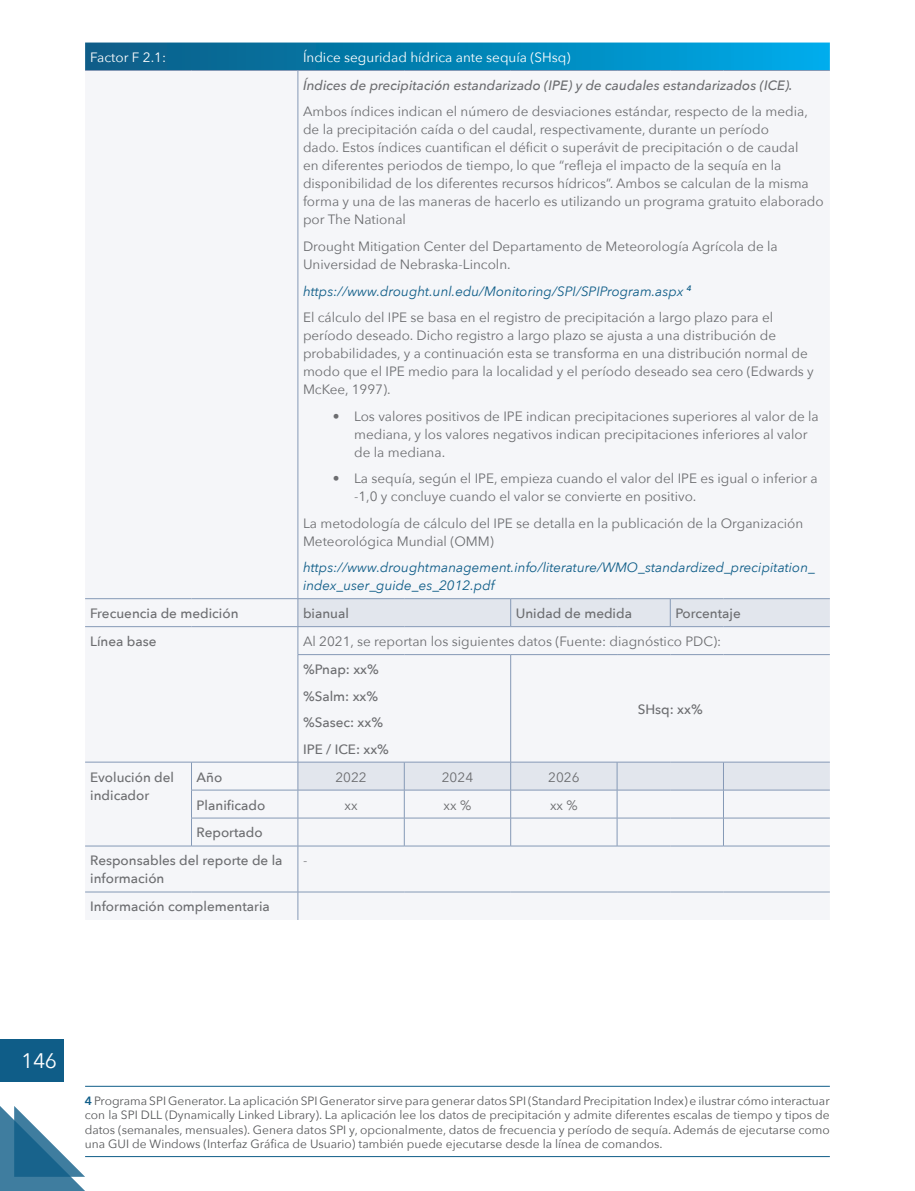
<style>
.page{position:relative;width:915px;height:1191px;background:#fff}
.page>*{position:absolute;margin:0;border:0;box-sizing:border-box;transform-origin:0 0}
.t1{font:21px "Avenir Next";color:#fff}
.t2{font:13.5px/18px "Avenir Next";color:#6c6d70}
.t3{font:500 13.5px/26.5px "Avenir Next";color:#6c6d70}
.t4{font:italic 13.5px/18px "Avenir Next";color:#0f5d88}
.t5{font:italic 500 13.5px "Avenir Next";color:#6c6d70}
.t6{font:13.5px "Avenir Next";color:#fff}
.t7{font:12px/14.4px "Avenir Next";color:#57585a;text-align:justify}
.s1{font-style:italic;color:#0f5d88}
.s2{font-weight:600;color:#0f5d88}
</style>
<div class="page">
<div style="left:0;top:1039px;width:64px;height:43px;background:#0f5d88"></div>
<svg style="left:0;top:1106px;width:85px;height:85px"></svg>
<svg style="left:85px;top:43px;width:744px;height:27px;background:#0383b5"></svg>
<div style="left:85px;top:71px;width:744px;height:849px;background:#f5f6f9"></div>
<svg style="left:298px;top:599px;width:531px;height:191px;fill:#f5f6f9"></svg>
<hr style="left:85px;top:70px;width:106px;height:1px;background:#8599b6">
<hr style="left:191px;top:70px;width:107px;height:1px;background:#8599b6">
<hr style="left:298px;top:70px;width:106px;height:1px;background:#8599b6">
<hr style="left:297px;top:71px;width:1px;height:527px;background:#8599b6">
<hr style="left:404px;top:70px;width:106px;height:1px;background:#8599b6">
<hr style="left:510px;top:70px;width:107px;height:1px;background:#8599b6">
<hr style="left:617px;top:70px;width:53px;height:1px;background:#8599b6">
<hr style="left:670px;top:70px;width:53px;height:1px;background:#8599b6">
<hr style="left:723px;top:70px;width:106px;height:1px;background:#8599b6">
<hr style="left:85px;top:598px;width:106px;height:1px;background:#8599b6">
<hr style="left:191px;top:598px;width:107px;height:1px;background:#8599b6">
<hr style="left:298px;top:598px;width:106px;height:1px;background:#8599b6">
<hr style="left:404px;top:598px;width:106px;height:1px;background:#8599b6">
<hr style="left:510px;top:598px;width:107px;height:1px;background:#8599b6">
<svg style="left:510px;top:599px;width:1px;height:27px"></svg>
<hr style="left:617px;top:598px;width:53px;height:1px;background:#8599b6">
<hr style="left:670px;top:598px;width:53px;height:1px;background:#8599b6">
<svg style="left:669px;top:599px;width:1px;height:27px"></svg>
<hr style="left:723px;top:598px;width:106px;height:1px;background:#8599b6">
<hr style="left:85px;top:626px;width:106px;height:1px;background:#8599b6">
<hr style="left:191px;top:626px;width:107px;height:1px;background:#8599b6">
<hr style="left:298px;top:626px;width:106px;height:1px;background:#8599b6">
<svg style="left:297px;top:599px;width:1px;height:55px"></svg>
<hr style="left:404px;top:626px;width:106px;height:1px;background:#8599b6">
<hr style="left:510px;top:626px;width:107px;height:1px;background:#8599b6">
<hr style="left:617px;top:626px;width:53px;height:1px;background:#8599b6">
<hr style="left:670px;top:626px;width:53px;height:1px;background:#8599b6">
<hr style="left:723px;top:626px;width:106px;height:1px;background:#8599b6">
<hr style="left:297px;top:654px;width:107px;height:1px;background:#8599b6">
<hr style="left:297px;top:655px;width:1px;height:107px;background:#8599b6">
<hr style="left:404px;top:654px;width:106px;height:1px;background:#8599b6">
<hr style="left:510px;top:654px;width:107px;height:1px;background:#8599b6">
<hr style="left:510px;top:655px;width:1px;height:107px;background:#8599b6">
<hr style="left:617px;top:654px;width:53px;height:1px;background:#8599b6">
<hr style="left:670px;top:654px;width:53px;height:1px;background:#8599b6">
<hr style="left:723px;top:654px;width:106px;height:1px;background:#8599b6">
<hr style="left:85px;top:762px;width:106px;height:1px;background:#8599b6">
<hr style="left:191px;top:762px;width:107px;height:1px;background:#8599b6">
<hr style="left:298px;top:762px;width:106px;height:1px;background:#8599b6">
<hr style="left:404px;top:762px;width:106px;height:1px;background:#8599b6">
<hr style="left:510px;top:762px;width:107px;height:1px;background:#8599b6">
<hr style="left:617px;top:762px;width:53px;height:1px;background:#8599b6">
<hr style="left:670px;top:762px;width:53px;height:1px;background:#8599b6">
<hr style="left:723px;top:762px;width:106px;height:1px;background:#8599b6">
<hr style="left:191px;top:790px;width:107px;height:1px;background:#8599b6">
<hr style="left:298px;top:790px;width:106px;height:1px;background:#8599b6">
<hr style="left:404px;top:790px;width:106px;height:1px;background:#8599b6">
<hr style="left:510px;top:790px;width:107px;height:1px;background:#8599b6">
<hr style="left:617px;top:790px;width:53px;height:1px;background:#8599b6">
<hr style="left:670px;top:790px;width:53px;height:1px;background:#8599b6">
<hr style="left:723px;top:790px;width:106px;height:1px;background:#8599b6">
<hr style="left:191px;top:818px;width:107px;height:1px;background:#8599b6">
<svg style="left:191px;top:762px;width:1px;height:83px"></svg>
<hr style="left:298px;top:818px;width:106px;height:1px;background:#8599b6">
<svg style="left:297px;top:762px;width:1px;height:83px"></svg>
<hr style="left:404px;top:818px;width:106px;height:1px;background:#8599b6">
<svg style="left:404px;top:762px;width:1px;height:83px"></svg>
<hr style="left:510px;top:818px;width:107px;height:1px;background:#8599b6">
<svg style="left:510px;top:762px;width:1px;height:83px"></svg>
<hr style="left:617px;top:818px;width:53px;height:1px;background:#8599b6">
<svg style="left:616px;top:762px;width:1px;height:83px"></svg>
<hr style="left:670px;top:818px;width:53px;height:1px;background:#8599b6">
<hr style="left:723px;top:818px;width:106px;height:1px;background:#8599b6">
<svg style="left:723px;top:762px;width:1px;height:83px"></svg>
<hr style="left:85px;top:845px;width:106px;height:1px;background:#8599b6">
<hr style="left:191px;top:845px;width:107px;height:1px;background:#8599b6">
<hr style="left:298px;top:845px;width:106px;height:1px;background:#8599b6">
<hr style="left:297px;top:846px;width:1px;height:45px;background:#8599b6">
<hr style="left:404px;top:845px;width:106px;height:1px;background:#8599b6">
<hr style="left:510px;top:845px;width:107px;height:1px;background:#8599b6">
<hr style="left:617px;top:845px;width:53px;height:1px;background:#8599b6">
<hr style="left:670px;top:845px;width:53px;height:1px;background:#8599b6">
<hr style="left:723px;top:845px;width:106px;height:1px;background:#8599b6">
<hr style="left:85px;top:891px;width:106px;height:1px;background:#8599b6">
<hr style="left:191px;top:891px;width:107px;height:1px;background:#8599b6">
<hr style="left:298px;top:891px;width:106px;height:1px;background:#8599b6">
<svg style="left:297px;top:892px;width:1px;height:28px"></svg>
<hr style="left:404px;top:891px;width:106px;height:1px;background:#8599b6">
<hr style="left:510px;top:891px;width:107px;height:1px;background:#8599b6">
<hr style="left:617px;top:891px;width:53px;height:1px;background:#8599b6">
<hr style="left:670px;top:891px;width:53px;height:1px;background:#8599b6">
<hr style="left:723px;top:891px;width:106px;height:1px;background:#8599b6">
<hr style="left:85px;top:1086px;width:744px;height:1px;background:#0f5d88">
<hr style="left:85px;top:1156px;width:744px;height:1px;background:#0f5d88">
<p class="t6" style="left:90px;top:46px;width:77px">Factor F 2.1:</p>
<p class="t6" style="left:303px;top:46px;width:269px">Índice seguridad hídrica ante sequía (SHsq)</p>
<p class="t5" style="left:303px;top:74px;width:491px">Índices de precipitación estandarizado (IPE) y de caudales estandarizados (ICE).</p>
<p class="t2" style="left:303px;top:102px;width:522px">Ambos índices indican el número de desviaciones estándar, respecto de la media, de la precipitación caída o del caudal, respectivamente, durante un período<br>dado. Estos índices cuantifican el déficit o superávit de precipitación o de caudal<br>en diferentes periodos de tiempo, lo que “refleja el impacto de la sequía en la disponibilidad de los diferentes recursos hídricos”. Ambos se calculan de la misma forma y una de las maneras de hacerlo es utilizando un programa gratuito elaborado por The National</p>
<p class="t2" style="left:303px;top:237px;width:476px">Drought Mitigation Center del Departamento de Meteorología Agrícola de la<br>Universidad de Nebraska-Lincoln.</p>
<p class="t2" style="left:303px;top:277px;width:471px;line-height:26.5px"><span class="s1">https://www.drought.unl.edu/Monitoring/SPI/SPIProgram.aspx</span> <sup>4<br></sup>El cálculo del IPE se basa en el registro de precipitación a largo plazo para el</p>
<p class="t2" style="left:303px;top:326px;width:512px">período deseado. Dicho registro a largo plazo se ajusta a una distribución de probabilidades, y a continuación esta se transforma en una distribución normal de modo que el IPE medio para la localidad y el período deseado sea cero (Edwards y McKee, 1997).</p>
<p class="t2" style="left:354px;top:406px;width:466px;text-indent:-21px">• Los valores positivos de IPE indican precipitaciones superiores al valor de la mediana, y los valores negativos indican precipitaciones inferiores al valor de la mediana.</p>
<p class="t2" style="left:354px;top:469px;width:465px;text-indent:-21px">• La sequía, según el IPE, empieza cuando el valor del IPE es igual o inferior a -1,0 y concluye cuando el valor se convierte en positivo.</p>
<p class="t2" style="left:303px;top:513px;width:501px">La metodología de cálculo del IPE se detalla en la publicación de la Organización<br>Meteorológica Mundial (OMM)</p>
<p class="t4" style="left:303px;top:558px;width:513px">https://www.droughtmanagement.info/literature/WMO_standardized_precipitation_ index_user_guide_es_2012.pdf</p>
<p class="t3" style="left:90px;top:599px;width:150px">Frecuencia de medición</p>
<p class="t3" style="left:303px;top:599px;width:47px">bianual</p>
<p class="t3" style="left:515px;top:599px;width:118px">Unidad de medida</p>
<p class="t3" style="left:675px;top:599px;width:67px">Porcentaje</p>
<p class="t3" style="left:90px;top:627px;width:68px">Línea base</p>
<p class="t2" style="left:303px;top:632px;width:419px">Al 2021, se reportan los siguientes datos (Fuente: diagnóstico PDC):</p>
<p class="t3" style="left:303px;top:655px;width:87px">%Pnap: xx% %Salm: xx% %Sasec: xx%<br>IPE / ICE: xx%</p>
<p class="t3" style="left:637px;top:695px;width:67px">SHsq: xx%</p>
<p class="t3" style="left:90px;top:767px;width:85px;line-height:18px">Evolución del indicador</p>
<p class="t3" style="left:196px;top:763px;width:27px">Año</p>
<p class="t2" style="left:335px;top:767px;width:33px">2022</p>
<p class="t2" style="left:441px;top:767px;width:33px">2024</p>
<p class="t2" style="left:548px;top:767px;width:33px">2026</p>
<p class="t3" style="left:196px;top:791px;width:70px">Planificado</p>
<p class="t2" style="left:344px;top:795px;width:15px">xx</p>
<p class="t2" style="left:443px;top:795px;width:29px">xx %</p>
<p class="t2" style="left:550px;top:795px;width:29px">xx %</p>
<p class="t3" style="left:90px;top:818px;width:194px;line-height:27.9px;text-indent:106px">Reportado<br>Responsables del reporte de la</p>
<p class="t3" style="left:90px;top:865px;width:76px">información</p>
<p class="t2" style="left:303px;top:851px;width:6px">-</p>
<p class="t3" style="left:90px;top:893px;width:181px">Información complementaria</p>
<h1 class="t1" style="left:21px;top:1043px;width:37px">146</h1>
<p class="t7" style="left:85px;top:1092px;width:746px"><span class="s2">4</span> Programa SPI Generator. La aplicación SPI Generator sirve para generar datos SPI (Standard Precipitation Index) e ilustrar cómo interactuar con la SPI DLL (Dynamically Linked Library). La aplicación lee los datos de precipitación y admite diferentes escalas de tiempo y tipos de datos (semanales, mensuales). Genera datos SPI y, opcionalmente, datos de frecuencia y período de sequía. Además de ejecutarse como una GUI de Windows (Interfaz Gráfica de Usuario) también puede ejecutarse desde la línea de comandos.</p>
</div>
